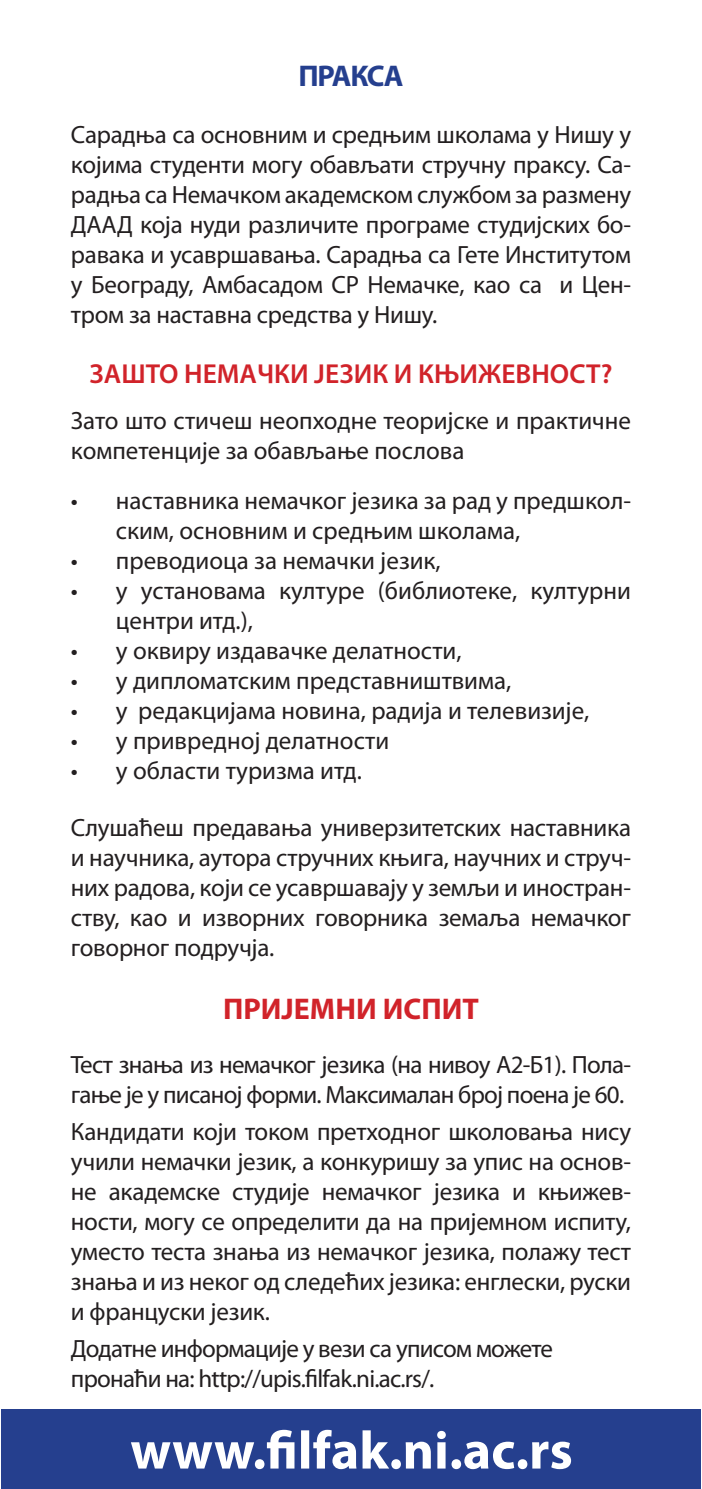
<style>
.page{position:relative;width:702px;height:1489px;background:#fff}
.page>*{position:absolute;margin:0;border:0;box-sizing:border-box;transform-origin:0 0}
.t1{font:700 30px "Myriad Pro";color:#d1232a}
.t2{font:700 30px "Myriad Pro";letter-spacing:-.04em;color:#253f8e}
.t3{font:600 27.5px "Myriad Pro";color:#d1232a}
.t4{font:25px/30px "Myriad Pro";letter-spacing:-.005em;color:#231f20;text-align:justify}
.t5{font:25px/30px "Myriad Pro";letter-spacing:-.03em;color:#231f20}
</style>
<div class="page">
<div style="left:1px;top:1409px;width:699px;height:79px;background:#253f8e"></div>
<svg style="left:131px;top:1429px;width:440px;height:39px"></svg>
<p class="t2" style="left:298px;top:57px;width:107px">ПРАКСА</p>
<p class="t4" style="left:71px;top:120px;width:561px">Сарадња са основним и средњим школама у Нишу у којима студенти могу обављати стручну праксу. Са&shy;радња са Немачком академском службом за размену ДААД која нуди различите програме студијских бо&shy;равака и усавршавања. Сарадња са Гете Институтом у Београду, Амбасадом СР Немачке, као са и Цен&shy;тром за наставна средства у Нишу.</p>
<p class="t3" style="left:89px;top:357px;width:524px">ЗАШТО НЕМАЧКИ ЈЕЗИК И КЊИЖЕВНОСТ?</p>
<p class="t4" style="left:71px;top:405px;width:561px">Зато што стичеш неопходне теоријске и практичне компетенције за обављање послова</p>
<p class="t4" style="left:116px;top:485px;width:516px;text-indent:-45px">• наставника немачког језика за рад у предшкол&shy;ским, основним и средњим школама,</p>
<p class="t4" style="left:71px;top:545px;width:371px">• преводиоца за немачки језик,</p>
<p class="t4" style="left:116px;top:575px;width:516px;text-indent:-45px">• у установама културе (библиотеке, културни центри итд.),</p>
<p class="t4" style="left:71px;top:635px;width:392px">• у оквиру издавачке делатности,</p>
<p class="t4" style="left:71px;top:665px;width:442px">• у дипломатским представништвима,</p>
<p class="t4" style="left:71px;top:695px;width:520px">• у редакцијама новина, радија и телевизије,</p>
<p class="t4" style="left:71px;top:725px;width:320px">• у привредној делатности</p>
<p class="t4" style="left:71px;top:755px;width:292px">• у области туризма итд.</p>
<p class="t4" style="left:71px;top:812px;width:561px">Слушаћеш предавања универзитетских наставника и научника, аутора стручних књига, научних и струч&shy;них радова, који се усавршавају у земљи и иностран&shy;ству, као и изворних говорника земаља немачког говорног подручја.</p>
<p class="t1" style="left:223px;top:989px;width:257px">ПРИЈЕМНИ ИСПИТ</p>
<p class="t5" style="left:71px;top:1049px;width:561px">Тест знања из немачког језика (на нивоу А2-Б1). Пола&shy;гање је у писаној форми. Максималан број поена је 60.</p>
<p class="t4" style="left:71px;top:1116px;width:561px">Кандидати који током претходног школовања нису учили немачки језик, а конкуришу за упис на основ&shy;не академске студије немачког језика и књижев&shy;ности, могу се определити да на пријемном испиту, уместо теста знања из немачког језика, полажу тест знања и из неког од следећих језика: енглески, руски и француски језик.</p>
<p class="t5" style="left:71px;top:1333px;width:483px">Додатне информације у вези са уписом можете пронаћи на: http://upis.filfak.ni.ac.rs/.</p>
</div>
